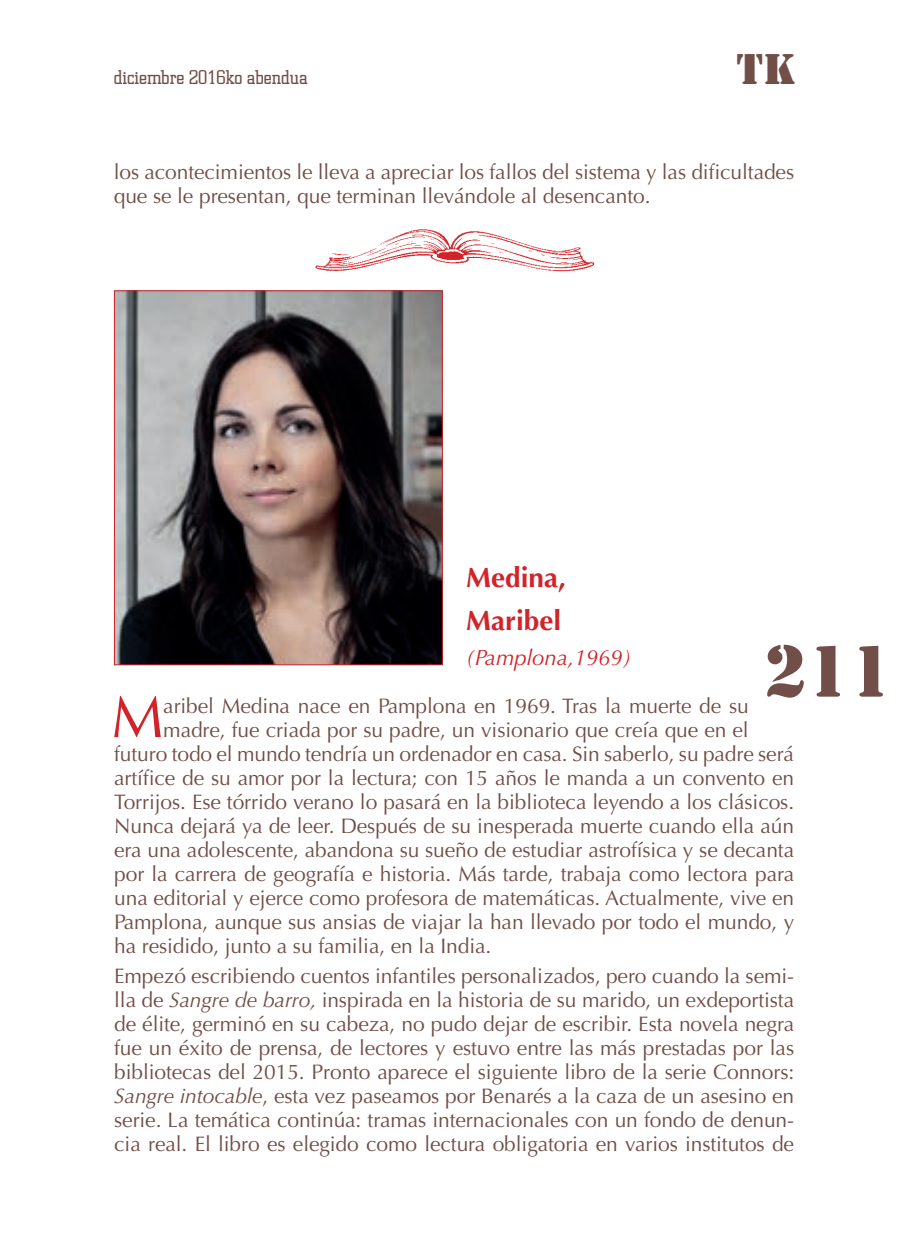
<style>
.page{position:relative;width:908px;height:1249px;background:#fff}
.page>*{position:absolute;margin:0;border:0;box-sizing:border-box;transform-origin:0 0}
.t1{font:68px "Stencil";color:#714e47}
.PARRAFO_PRIMERO{font:58.8px "Optima";color:#d1232a}
.t2{font:40px "Stencil";color:#714e47}
.AUTOR{font:700 28px "Optima";color:#d1232a}
.FECHA_DE_NACIMIENTO{font:italic 22px "Optima";color:#d1232a}
.PARRAFO_PRIMERO-2{font:21px "Optima";letter-spacing:-.005em;color:#714e47}
.CUERPO_LIBRO{font:21px/24px "Optima";letter-spacing:-.005em;color:#714e47}
.t3{font:300 20px "Square Slabserif 711 BT";color:#714e47}
.s1{font-style:italic}
</style>
<div class="page">
<img style="left:315px;top:229px;width:280px;height:43px">
<img style="left:116px;top:292px;width:325px;height:371px">
<div style="left:114px;top:290px;width:329px;height:375px;border:1px solid #d1232a"></div>
<p class="t3" style="left:114px;top:64px;width:196px">diciembre 2016ko abendua</p>
<h3 class="t2" style="left:736px;top:43px;width:61px">TK</h3>
<p class="CUERPO_LIBRO" style="left:114px;top:160px;width:682px">los acontecimientos le lleva a apreciar los fallos del sistema y las dificultades que se le presentan, que terminan llevándole al desencanto.</p>
<p class="AUTOR" style="left:466px;top:561px;width:101px">Medina,</p>
<p class="AUTOR" style="left:466px;top:603px;width:96px">Maribel</p>
<p class="FECHA_DE_NACIMIENTO" style="left:466px;top:644px;width:167px">(Pamplona,1969)</p>
<h1 class="t1" style="left:764px;top:627px;width:130px">211</h1>
<p class="PARRAFO_PRIMERO" style="left:111px;top:682px;width:54px">M</p>
<p class="PARRAFO_PRIMERO-2" style="left:163px;top:693px;width:587px">aribel Medina nace en Pamplona en 1969. Tras la muerte de su</p>
<p class="PARRAFO_PRIMERO-2" style="left:163px;top:717px;width:587px">madre, fue criada por su padre, un visionario que creía que en el</p>
<p class="PARRAFO_PRIMERO-2" style="left:114px;top:741px;width:681px">futuro todo el mundo tendría un ordenador en casa. Sin saberlo, su padre será</p>
<p class="PARRAFO_PRIMERO-2" style="left:114px;top:765px;width:681px">artífice de su amor por la lectura; con 15 años le manda a un convento en</p>
<p class="PARRAFO_PRIMERO-2" style="left:114px;top:789px;width:681px">Torrijos. Ese tórrido verano lo pasará en la biblioteca leyendo a los clásicos.</p>
<p class="PARRAFO_PRIMERO-2" style="left:114px;top:813px;width:681px">Nunca dejará ya de leer. Después de su inesperada muerte cuando ella aún</p>
<p class="PARRAFO_PRIMERO-2" style="left:114px;top:837px;width:681px">era una adolescente, abandona su sueño de estudiar astrofísica y se decanta</p>
<p class="PARRAFO_PRIMERO-2" style="left:114px;top:861px;width:681px">por la carrera de geografía e historia. Más tarde, trabaja como lectora para</p>
<p class="PARRAFO_PRIMERO-2" style="left:114px;top:885px;width:681px">una editorial y ejerce como profesora de matemáticas. Actualmente, vive en</p>
<p class="PARRAFO_PRIMERO-2" style="left:114px;top:909px;width:681px">Pamplona, aunque sus ansias de viajar la han llevado por todo el mundo, y</p>
<p class="PARRAFO_PRIMERO-2" style="left:114px;top:933px;width:379px">ha residido, junto a su familia, en la India.</p>
<p class="CUERPO_LIBRO" style="left:114px;top:963px;width:681px;text-align:justify">Empezó escribiendo cuentos infantiles personalizados, pero cuando la semi&shy;lla de <span class="s1">Sangre de barro,</span> inspirada en la historia de su marido, un exdeportista de élite, germinó en su cabeza, no pudo dejar de escribir. Esta novela negra fue un éxito de prensa, de lectores y estuvo entre las más prestadas por las bibliotecas del 2015. Pronto aparece el siguiente libro de la serie Connors:<br><span class="s1">Sangre intocable</span>, esta vez paseamos por Benarés a la caza de un asesino en serie. La temática continúa: tramas internacionales con un fondo de denun&shy;cia real. El libro es elegido como lectura obligatoria en varios institutos de</p>
</div>
